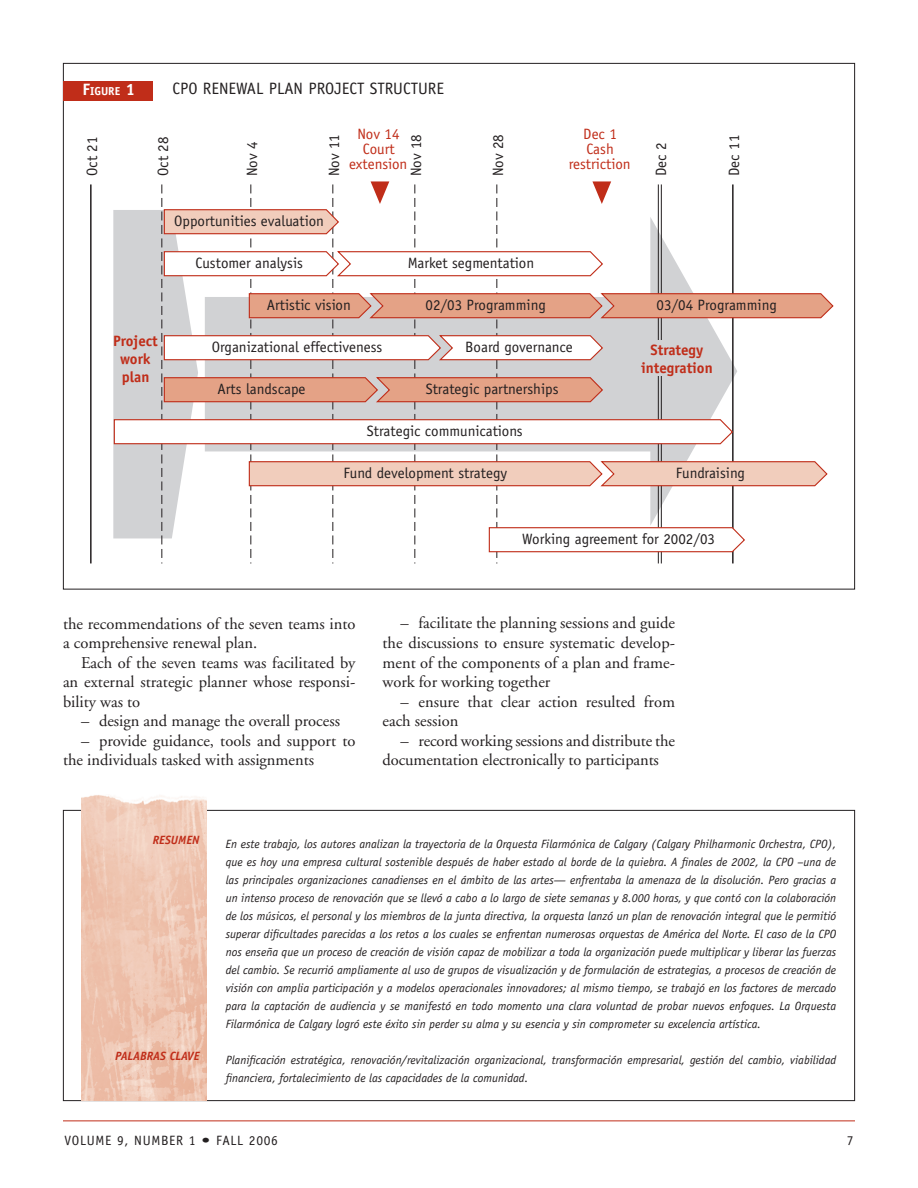
<style>
.page{position:relative;width:918px;height:1188px;background:#fff}
.page>*{position:absolute;margin:0;border:0;box-sizing:border-box;transform-origin:0 0}
.t1{font:16.5px/19.5px "Adobe Garamond";color:#231f20}
.t2{font:16.5px "Officina Sans";color:#231f20}
.t3{font:15px "Officina Sans";color:#231f20}
.t4{font:15px/15px "Officina Sans";color:#c02d19;text-align:center}
.t5{font:700 15px/18px "Officina Sans";color:#c02d19;text-align:center}
.t6{font:13.5px "Officina Sans";letter-spacing:.05em;color:#231f20}
.t7{font:italic 12px/18px "Officina Sans";color:#231f20;text-align:justify}
.t8{font:italic 700 12px "Officina Sans";color:#c02d19}
.t9{font:700 11.55px "Officina Sans";color:#fff}
.s1{font-size:16.5px}
</style>
<div class="page">
<hr style="left:63px;top:1120px;width:792px;height:1px;background:#c02d19">
<img style="left:81px;top:795px;width:126px;height:306px">
<hr style="left:90px;top:184px;width:2px;height:379px;background:#231f20">
<svg style="left:113px;top:181px;width:721px;height:382px"></svg>
<div style="left:653px;top:340px;width:21px;height:36px;background:#d1d2d4"></div>
<div style="left:63px;top:81px;width:90px;height:19px;background:#c02d19"></div>
<p class="t9" style="left:82px;top:84px;width:54px"><span class="s1">F</span>IGURE <span class="s1">1</span></p>
<h1 class="t2" style="left:172px;top:79px;width:273px">CPO RENEWAL PLAN PROJECT STRUCTURE</h1>
<p class="t3" style="left:83px;top:176px;width:41px;rotate:-90deg">Oct 21</p>
<p class="t4" style="left:349px;top:126px;width:60px">Nov 14<br>Court extension</p>
<p class="t3" style="left:489px;top:176px;width:43px;rotate:-90deg">Nov 28</p>
<p class="t3" style="left:652px;top:176px;width:35px;rotate:-90deg">Dec 2</p>
<p class="t3" style="left:725px;top:176px;width:43px;rotate:-90deg">Dec 11</p>
<p class="t4" style="left:569px;top:126px;width:64px">Dec 1<br>Cash restriction</p>
<p class="t3" style="left:154px;top:176px;width:41px;rotate:-90deg">Oct 28</p>
<p class="t3" style="left:243px;top:176px;width:36px;rotate:-90deg">Nov 4</p>
<p class="t3" style="left:325px;top:176px;width:43px;rotate:-90deg">Nov 11</p>
<p class="t3" style="left:407px;top:176px;width:43px;rotate:-90deg">Nov 18</p>
<p class="t3" style="left:174px;top:212px;width:151px">Opportunities evaluation</p>
<p class="t5" style="left:113px;top:332px;width:46px">Project work plan</p>
<p class="t3" style="left:196px;top:254px;width:109px">Customer analysis</p>
<p class="t3" style="left:408px;top:254px;width:128px">Market segmentation</p>
<p class="t3" style="left:267px;top:296px;width:86px">Artistic vision</p>
<p class="t3" style="left:426px;top:296px;width:122px">02/03 Programming</p>
<p class="t3" style="left:212px;top:338px;width:172px">Organizational effectiveness</p>
<p class="t3" style="left:465px;top:338px;width:109px">Board governance</p>
<p class="t3" style="left:217px;top:380px;width:90px">Arts landscape</p>
<p class="t3" style="left:426px;top:380px;width:134px">Strategic partnerships</p>
<p class="t3" style="left:367px;top:422px;width:157px">Strategic communications</p>
<p class="t3" style="left:344px;top:464px;width:165px">Fund development strategy</p>
<p class="t3" style="left:657px;top:296px;width:122px">03/04 Programming</p>
<p class="t5" style="left:641px;top:341px;width:73px">Strategy integration</p>
<p class="t3" style="left:676px;top:464px;width:71px">Fundraising</p>
<p class="t3" style="left:522px;top:530px;width:194px">Working agreement for 2002/03</p>
<h1 class="t1" style="left:63px;top:614px;width:294px">the recommendations of the seven teams into a comprehensive renewal plan.</h1>
<h1 class="t1" style="left:63px;top:653px;width:294px;text-align:justify;text-indent:18px">Each of the seven teams was facilitated by an external strategic planner whose responsi&shy;bility was to</h1>
<h1 class="t1" style="left:81px;top:711px;width:261px">– design and manage the overall process</h1>
<h1 class="t1" style="left:63px;top:731px;width:294px;text-indent:18px">– provide guidance, tools and support to the individuals tasked with assignments</h1>
<h1 class="t1" style="left:382px;top:614px;width:294px;text-align:justify;text-indent:18px">– facilitate the planning sessions and guide the discussions to ensure systematic develop&shy;ment of the components of a plan and frame&shy;work for working together</h1>
<h1 class="t1" style="left:382px;top:692px;width:294px;text-indent:18px">– ensure that clear action resulted from each session</h1>
<h1 class="t1" style="left:382px;top:731px;width:294px;text-indent:18px">– record working sessions and distribute the documentation electronically to participants</h1>
<p class="t8" style="left:153px;top:833px;width:48px">RESUMEN</p>
<p class="t8" style="left:115px;top:1049px;width:86px">PALABRAS CLAVE</p>
<p class="t7" style="left:226px;top:835px;width:612px">En este trabajo, los autores analizan la trayectoria de la Orquesta Filarmónica de Calgary (Calgary Philharmonic Orchestra, CPO), que es hoy una empresa cultural sostenible después de haber estado al borde de la quiebra. A finales de 2002, la CPO –una de las principales organizaciones canadienses en el ámbito de las artes— enfrentaba la amenaza de la disolución. Pero gracias a un intenso proceso de renovación que se llevó a cabo a lo largo de siete semanas y 8.000 horas, y que contó con la colaboración de los músicos, el personal y los miembros de la junta directiva, la orquesta lanzó un plan de renovación integral que le permitió superar dificultades parecidas a los retos a los cuales se enfrentan numerosas orquestas de América del Norte. El caso de la CPO nos enseña que un proceso de creación de visión capaz de mobilizar a toda la organización puede multiplicar y liberar las fuerzas del cambio. Se recurrió ampliamente al uso de grupos de visualización y de formulación de estrategias, a procesos de creación de visión con amplia participación y a modelos operacionales innovadores; al mismo tiempo, se trabajó en los factores de mercado para la captación de audiencia y se manifestó en todo momento una clara voluntad de probar nuevos enfoques. La Orquesta Filarmónica de Calgary logró este éxito sin perder su alma y su esencia y sin comprometer su excelencia artística.</p>
<p class="t7" style="left:226px;top:1051px;width:612px">Planificación estratégica, renovación/revitalización organizacional, transformación empresarial, gestión del cambio, viabilidad financiera, fortalecimiento de las capacidades de la comunidad.</p>
<p class="t6" style="left:64px;top:1132px;width:215px">VOLUME 9, NUMBER 1 • FALL 2006</p>
<p class="t6" style="left:847px;top:1132px;width:8px">7</p>
</div>
